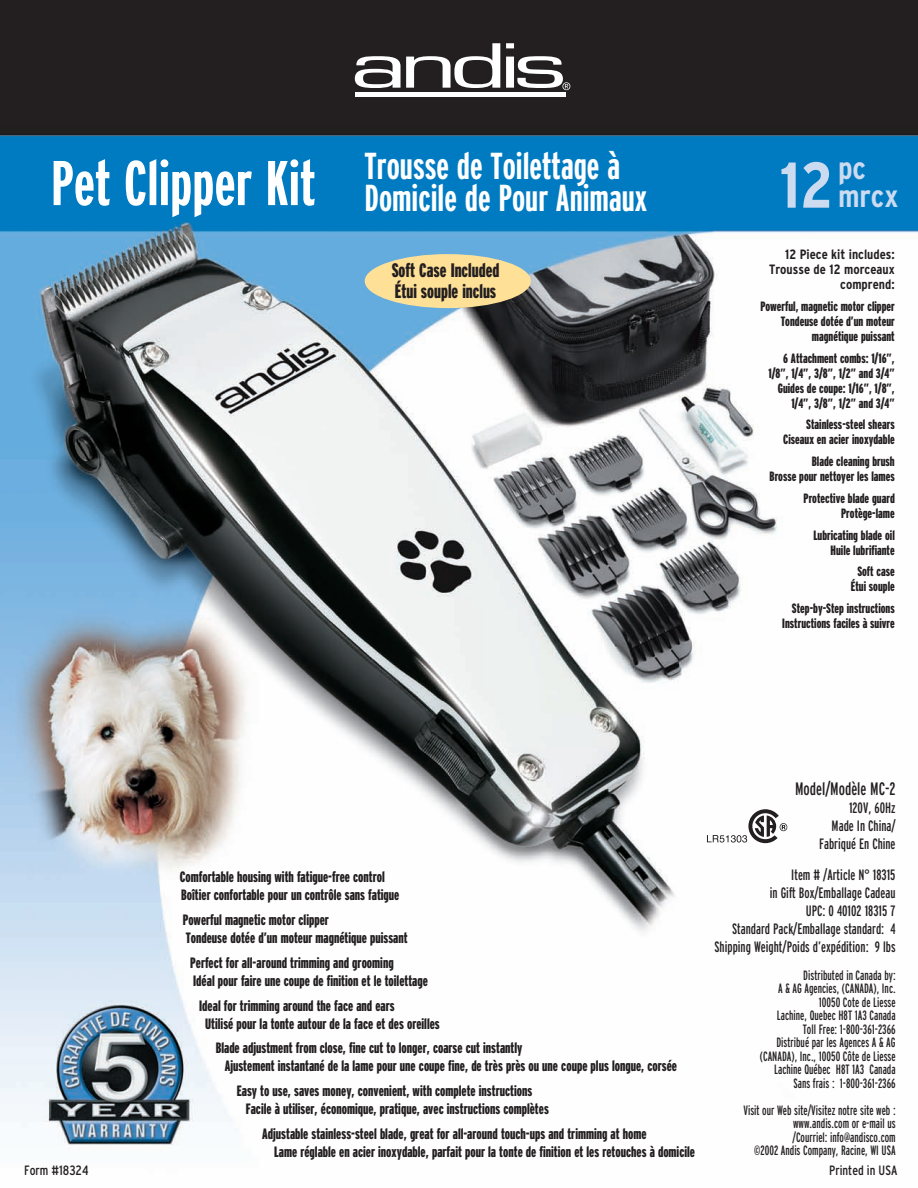
<style>
.page{position:relative;width:918px;height:1188px;background:#fff}
.page>*{position:absolute;margin:0;border:0;box-sizing:border-box;transform-origin:0 0}
.t1{font:700 condensed 64.5px "Interstate";color:#ccdbef}
.t2{font:700 extra-condensed 63px "Interstate";color:#fff}
.t3{font:700 extra-condensed 37.5px/31.5px "Interstate";color:#fff}
.t4{font:700 condensed 31.5px "Interstate";color:#ccdbef}
.t5{font:900 extra-condensed 19.5px/21px "Interstate";color:#231f20}
.t6{font:extra-condensed 18px "Interstate";color:#231f20}
.t7{font:900 extra-condensed 15px/18px "Interstate";color:#231f20}
.t8{font:extra-condensed 15px/18px "Interstate";color:#231f20;text-align:right}
.t9{font:900 extra-condensed 13.5px/15px "Interstate";color:#231f20;text-align:right}
.t10{font:extra-condensed 13.5px/13.5px "Interstate";color:#231f20;text-align:right;scale:.95 1}
.t11{font:700 condensed 13.5px/15px "Interstate";color:#231f20;text-align:right}
.t12{font:condensed 13.5px "Interstate";color:#231f20;scale:.95 1}
</style>
<div class="page">
<img style="left:0;top:0;width:918px;height:1149px">
<div style="left:365px;top:254px;width:166px;height:54px;background:#ffe097;border-radius:50%"></div>
<svg style="left:355px;top:43px;width:145px;height:45px"></svg>
<svg style="left:506px;top:43px;width:64px;height:47px"></svg>
<hr style="left:355px;top:92px;width:210px;height:4px;background:#fff">
<svg style="left:707px;top:809px;width:80px;height:34px"></svg>
<h2 class="t2" style="left:51px;top:148px;width:267px">Pet Clipper Kit</h2>
<h3 class="t3" style="left:365px;top:150px;width:284px">Trousse de Toilettage à<br>Domicile de Pour Animaux</h3>
<h1 class="t1" style="left:780px;top:149px;width:88px">12 <sup>pc</sup></h1>
<h3 class="t4" style="left:838px;top:179px;width:62px">mrcx</h3>
<h3 class="t5" style="left:392px;top:260px;width:109px">Soft Case Included<br>Étui souple inclus</h3>
<p class="t11" style="left:769px;top:247px;width:127px">12 Piece kit includes:<br>Trousse de 12 morceaux comprend:</p>
<p class="t9" style="left:760px;top:299px;width:136px">Powerful, magnetic motor clipper<br>Tondeuse dotée d’un moteur magnétique puissant</p>
<p class="t9" style="left:768px;top:350px;width:128px">6 Attachment combs: 1/16”,<br>1/8”, 1/4”, 3/8”, 1/2” and 3/4”<br>Guides de coupe: 1/16”, 1/8”,<br>1/4”, 3/8”, 1/2” and 3/4”</p>
<p class="t9" style="left:783px;top:417px;width:113px">Stainless-steel shears<br>Ciseaux en acier inoxydable</p>
<p class="t9" style="left:770px;top:454px;width:127px">Blade cleaning brush<br>Brosse pour nettoyer les lames</p>
<p class="t9" style="left:804px;top:491px;width:93px">Protective blade guard<br>Protège-lame</p>
<p class="t9" style="left:813px;top:527px;width:83px">Lubricating blade oil<br>Huile lubrifiante</p>
<p class="t9" style="left:851px;top:564px;width:45px;text-align:center">Soft case<br>Étui souple</p>
<p class="t9" style="left:782px;top:601px;width:114px">Step-by-Step instructions<br>Instructions faciles à suivre</p>
<p class="t6" style="left:795px;top:778px;width:102px">Model/Modèle MC-2</p>
<p class="t8" style="left:819px;top:798px;width:78px">120V, 60Hz<br>Made In China/<br>Fabriqué En Chine</p>
<p class="t7" style="left:180px;top:868px;width:221px">Comfortable housing with fatigue-free control<br>Boîtier confortable pour un contrôle sans fatigue</p>
<p class="t7" style="left:183px;top:911px;width:226px">Powerful magnetic motor clipper<br>Tondeuse dotée d’un moteur magnétique puissant</p>
<p class="t7" style="left:190px;top:954px;width:239px">Perfect for all-around trimming and grooming<br>Idéal pour faire une coupe de finition et le toilettage</p>
<p class="t7" style="left:205px;top:996px;width:236px;text-indent:-6px">Ideal for trimming around the face and ears<br>Utilisé pour la tonte autour de la face et des oreilles</p>
<p class="t7" style="left:225px;top:1039px;width:454px;text-indent:-9px">Blade adjustment from close, fine cut to longer, coarse cut instantly<br>Ajustement instantané de la lame pour une coupe fine, de très près ou une coupe plus longue, corsée</p>
<p class="t7" style="left:246px;top:1082px;width:305px;text-indent:-9px">Easy to use, saves money, convenient, with complete instructions<br>Facile à utiliser, économique, pratique, avec instructions complètes</p>
<p class="t7" style="left:274px;top:1125px;width:422px;text-indent:-12px">Adjustable stainless-steel blade, great for all-around touch-ups and trimming at home<br>Lame réglable en acier inoxydable, parfait pour la tonte de finition et les retouches à domicile</p>
<p class="t8" style="left:714px;top:866px;width:183px">Item # /Article N° 18315<br>in Gift Box/Emballage Cadeau<br>UPC: 0 40102 18315 7<br>Standard Pack/Emballage standard: 4<br>Shipping Weight/Poids d’expédition: 9 lbs</p>
<p class="t10" style="left:760px;top:968px;width:144px">Distributed in Canada by:<br>A &amp; AG Agencies, (CANADA), Inc.<br>10050 Cote de Liesse<br>Lachine, Quebec H8T 1A3 Canada<br>Toll Free: 1-800-361-2366<br>Distribué par les Agences A &amp; AG (CANADA), Inc., 10050 Côte de Liesse<br>Lachine Québec H8T 1A3 Canada<br>Sans frais : 1-800-361-2366</p>
<p class="t10" style="left:743px;top:1103px;width:162px">Visit our Web site/Visitez notre site web : www.andis.com or e-mail us<br>/Courriel: info@andisco.com<br>©2002 Andis Company, Racine, WI USA</p>
<p class="t12" style="left:24px;top:1163px;width:69px">Form #18324</p>
<p class="t12" style="left:829px;top:1163px;width:73px">Printed in USA</p>
</div>
